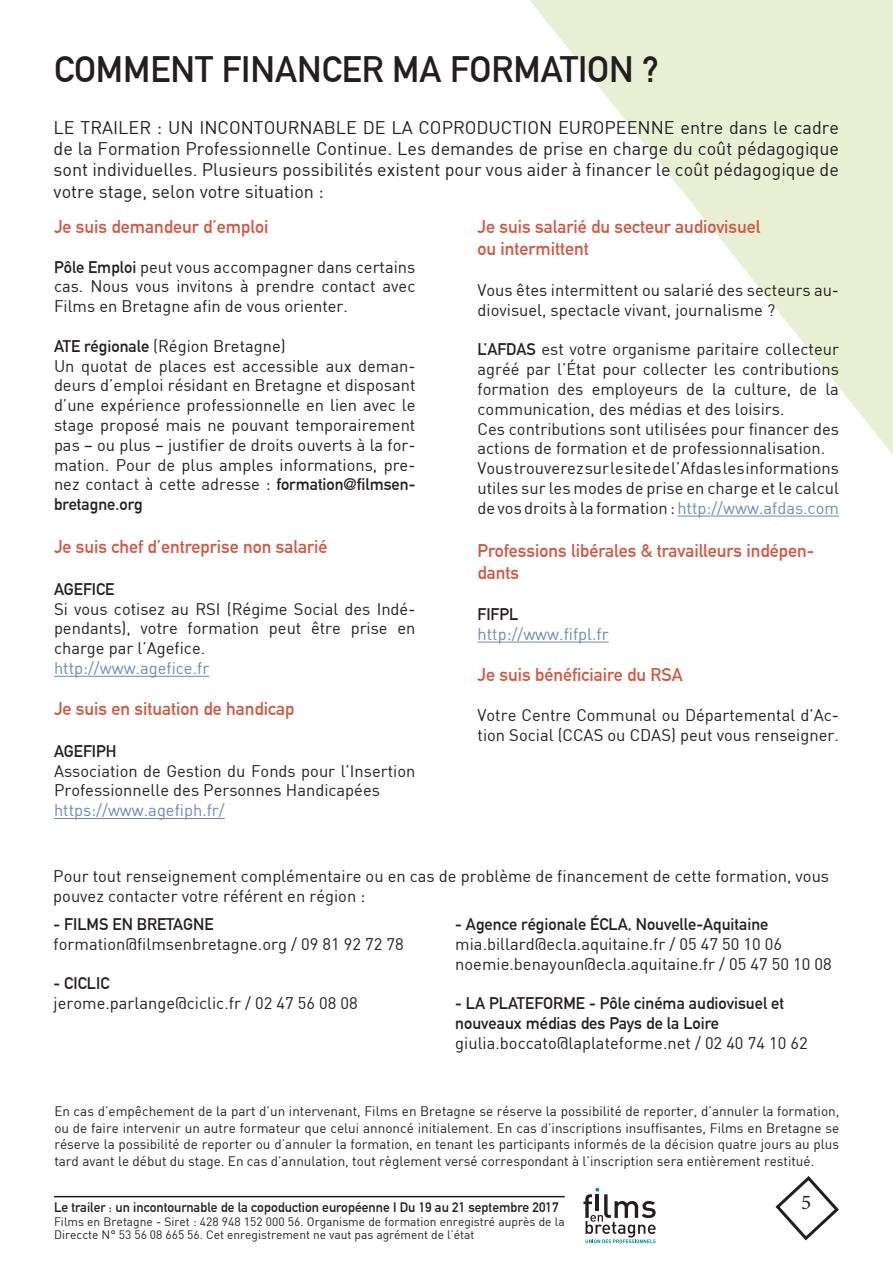
<style>
.page{position:relative;width:893px;height:1263px;background:#fff}
.page>*{position:absolute;margin:0;border:0;box-sizing:border-box;transform-origin:0 0}
.t1{font:700 36px "DIN Alternate";color:#231f20}
.t2{font:21px "Minion Pro";color:#231f20}
.t3{font:18px/21.1px "DIN";color:#231f20;text-align:justify}
.t4{font:700 18px/21.6px "DIN Alternate";color:#d15743}
.t5{font:16.5px/19.8px "DIN";color:#231f20;text-align:justify}
.t6{font:700 16.5px/19.8px "DIN Alternate";color:#231f20}
.t7{font:16.5px/19.8px "DIN";color:#6f89bc}
.t8{font:13.5px/16.5px "DIN";color:#231f20;text-align:justify}
.t9{font:700 13.5px "DIN Alternate";color:#231f20}
.t10{font:12px/13.5px "DIN";color:#231f20}
.s1{font-family:"DIN Alternate";font-weight:700}
.s2{color:#6f89bc}
.s3{font-family:"DIN Alternate";font-weight:700;color:#231f20}
</style>
<div class="page">
<svg style="left:775px;top:1176px;width:64px;height:65px"></svg>
<hr style="left:54px;top:1196px;width:511px;height:1px;background:#231f20">
<svg style="left:583px;top:1188px;width:73px;height:55px"></svg>
<svg style="left:530px;top:0;width:363px;height:455px;fill:#edf2dd"></svg>
<hr style="left:54px;top:676px;width:155px;height:1px;background:#6f89bc">
<hr style="left:54px;top:818px;width:171px;height:1px;background:#6f89bc">
<hr style="left:677px;top:516px;width:162px;height:1px;background:#6f89bc">
<hr style="left:477px;top:642px;width:132px;height:1px;background:#6f89bc">
<p class="t1" style="left:54px;top:42px;width:607px">COMMENT FINANCER MA FORMATION ?</p>
<p class="t3" style="left:54px;top:117px;width:787px">LE TRAILER : UN INCONTOURNABLE DE LA COPRODUCTION EUROPEENNE entre dans le cadre de la Formation Professionnelle Continue. Les demandes de prise en charge du coût pédagogique sont individuelles. Plusieurs possibilités existent pour vous aider à financer le coût pédagogique de votre stage, selon votre situation :</p>
<p class="t4" style="left:54px;top:215px;width:216px">Je suis demandeur d’emploi</p>
<p class="t5" style="left:54px;top:256px;width:363px"><span class="s1">Pôle Emploi</span> peut vous accompagner dans certains cas. Nous vous invitons à prendre contact avec Films en Bretagne afin de vous orienter.</p>
<p class="t5" style="left:54px;top:336px;width:233px"><span class="s1">ATE régionale</span> (Région Bretagne)</p>
<p class="t5" style="left:54px;top:355px;width:363px">Un quotat de places est accessible aux deman&shy;deurs d’emploi résidant en Bretagne et disposant d’une expérience professionnelle en lien avec le stage proposé mais ne pouvant temporairement pas – ou plus – justifier de droits ouverts à la for&shy;mation. Pour de plus amples informations, pre&shy;nez contact à cette adresse : <span class="s1">formation@filmsen&shy;bretagne.org</span></p>
<p class="t4" style="left:54px;top:535px;width:275px">Je suis chef d’entreprise non salarié</p>
<p class="t6" style="left:54px;top:578px;width:62px">AGEFICE</p>
<p class="t5" style="left:54px;top:598px;width:363px">Si vous cotisez au RSI (Régime Social des Indé&shy;pendants), votre formation peut être prise en charge par l’Agefice.</p>
<p class="t7" style="left:54px;top:658px;width:157px">http://www.agefice.fr</p>
<p class="t4" style="left:54px;top:697px;width:242px">Je suis en situation de handicap</p>
<p class="t6" style="left:54px;top:740px;width:64px">AGEFIPH</p>
<p class="t5" style="left:54px;top:760px;width:363px">Association de Gestion du Fonds pour l’Insertion<br>Professionnelle des Personnes Handicapées</p>
<p class="t7" style="left:54px;top:800px;width:172px">https://www.agefiph.fr/</p>
<p class="t4" style="left:477px;top:215px;width:285px">Je suis salarié du secteur audiovisuel</p>
<p class="t4" style="left:477px;top:236px;width:113px">ou intermittent</p>
<p class="t5" style="left:477px;top:280px;width:363px">Vous êtes intermittent ou salarié des secteurs au&shy;diovisuel, spectacle vivant, journalisme ?</p>
<p class="t5" style="left:477px;top:339px;width:363px"><span class="s1">L’AFDAS</span> est votre organisme paritaire collecteur agréé par l’État pour collecter les contributions formation des employeurs de la culture, de la communication, des médias et des loisirs.</p>
<p class="t5" style="left:477px;top:418px;width:363px">Ces contributions sont utilisées pour financer des actions de formation et de professionnalisation.</p>
<p class="t5" style="left:477px;top:458px;width:363px">Vous trouverez sur le site de l’Afdas les informations utiles sur les modes de prise en charge et le calcul de vos droits à la formation : <span class="s2">http://www.afdas.com</span></p>
<p class="t4" style="left:477px;top:539px;width:338px">Professions libérales &amp; travailleurs indépen&shy;dants</p>
<p class="t7" style="left:477px;top:604px;width:133px"><span class="s3">FIFPL </span>http://www.fifpl.fr</p>
<p class="t4" style="left:477px;top:663px;width:207px">Je suis bénéficiaire du RSA</p>
<p class="t5" style="left:477px;top:705px;width:363px">Votre Centre Communal ou Départemental d’Ac&shy;tion Social (CCAS ou CDAS) peut vous renseigner.</p>
<p class="t5" style="left:53px;top:866px;width:777px">Pour tout renseignement complémentaire ou en cas de problème de financement de cette formation, vous pouvez contacter votre référent en région :</p>
<p class="t6" style="left:54px;top:913px;width:161px">- FILMS EN BRETAGNE</p>
<p class="t5" style="left:54px;top:933px;width:352px">formation@filmsenbretagne.org / 09 81 92 72 78</p>
<p class="t6" style="left:54px;top:972px;width:57px">- CICLIC</p>
<p class="t5" style="left:54px;top:993px;width:305px">jerome.parlange@ciclic.fr / 02 47 56 08 08</p>
<p class="t6" style="left:455px;top:913px;width:315px">- Agence régionale ÉCLA, Nouvelle-Aquitaine</p>
<p class="t5" style="left:455px;top:933px;width:328px">mia.billard@ecla.aquitaine.fr / 05 47 50 10 06</p>
<p class="t5" style="left:455px;top:953px;width:378px">noemie.benayoun@ecla.aquitaine.fr / 05 47 50 10 08</p>
<p class="t6" style="left:455px;top:992px;width:330px">- LA PLATEFORME - Pôle cinéma audiovisuel et nouveaux médias des Pays de la Loire</p>
<p class="t5" style="left:455px;top:1032px;width:354px">giulia.boccato@laplateforme.net / 02 40 74 10 62</p>
<p class="t8" style="left:54px;top:1103px;width:786px">En cas d’empêchement de la part d’un intervenant, Films en Bretagne se réserve la possibilité de reporter, d’annuler la formation, ou de faire intervenir un autre formateur que celui annoncé initialement. En cas d’inscriptions insuffisantes, Films en Bretagne se réserve la possibilité de reporter ou d’annuler la formation, en tenant les participants informés de la décision quatre jours au plus tard avant le début du stage. En cas d’annulation, tout règlement versé correspondant à l’inscription sera entièrement restitué.</p>
<p class="t9" style="left:54px;top:1197px;width:506px">Le trailer : un incontournable de la copoduction européenne I Du 19 au 21 septembre 2017</p>
<p class="t2" style="left:801px;top:1188px;width:12px">5</p>
<p class="t10" style="left:54px;top:1214px;width:512px">Films en Bretagne - Siret : 428 948 152 000 56. Organisme de formation enregistré auprès de la<br>Direccte N° 53 56 08 665 56. Cet enregistrement ne vaut pas agrément de l’état</p>
</div>
